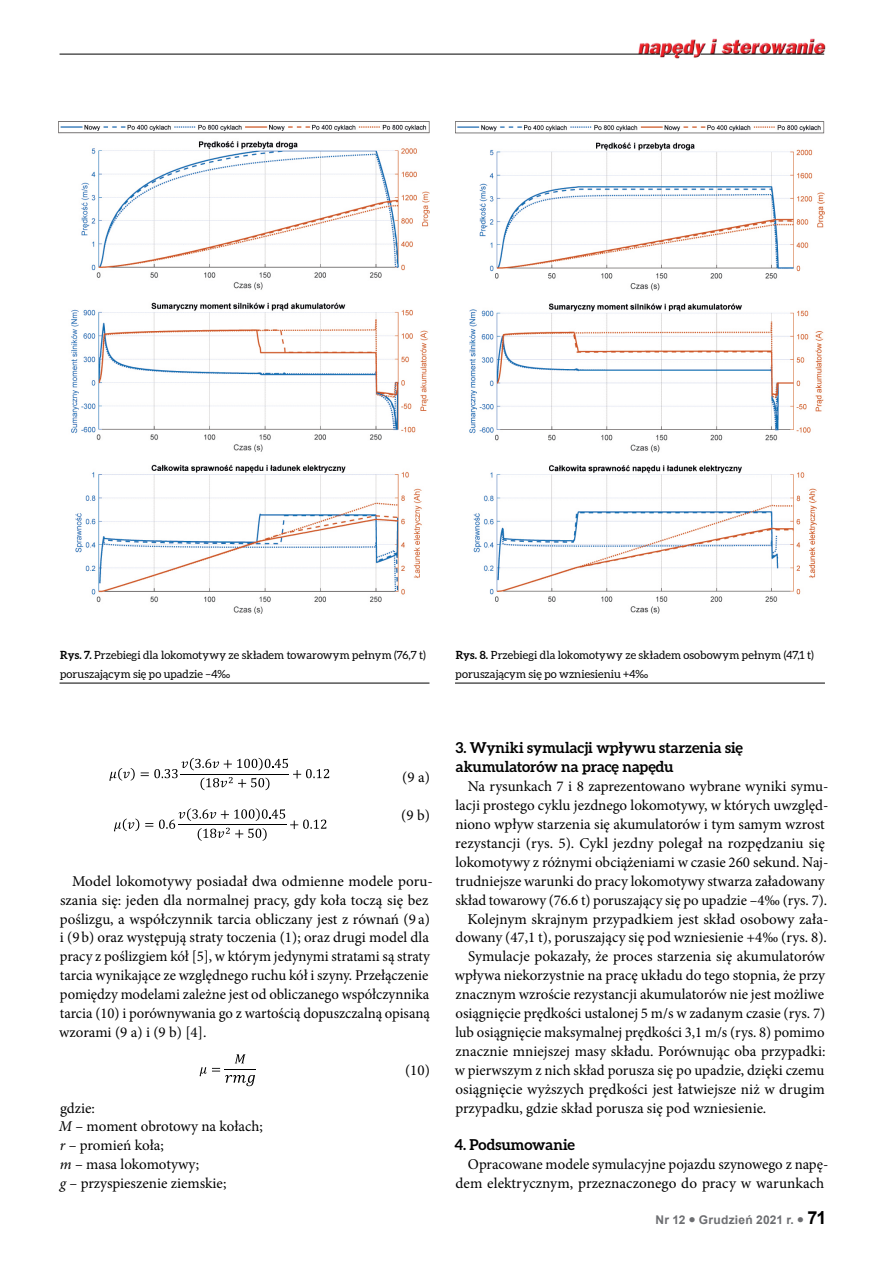
<style>
.page{position:relative;width:893px;height:1263px;background:#fff}
.page>*{position:absolute;margin:0;border:0;box-sizing:border-box;transform-origin:0 0}
.t1{font:15px/18.9px "Minion Pro";color:#000}
.t2{font:700 15px/18.9px "Aleo";color:#000}
.t3{font:700 12px "Arial";letter-spacing:.02em;color:#6d6e71}
.t4{font:11.25px/18.9px "Aleo";letter-spacing:.005em;color:#000}
.s1{font-weight:700}
.s2{font-style:italic}
.s3{font-size:18px;color:#000}
</style>
<div class="page">
<img style="left:636px;top:38px;width:190px;height:21px">
<hr style="left:60px;top:54px;width:600px;height:1px;background:#000">
<svg style="left:665px;top:54px;width:28px;height:1px"></svg>
<hr style="left:700px;top:54px;width:124px;height:1px;background:#000">
<hr style="left:60px;top:683px;width:369px;height:1px;background:#000">
<img style="left:59px;top:121px;width:370px;height:492px">
<svg style="left:109px;top:768px;width:26px;height:13px"></svg>
<svg style="left:141px;top:758px;width:188px;height:32px"></svg>
<svg style="left:114px;top:818px;width:25px;height:13px"></svg>
<svg style="left:145px;top:808px;width:181px;height:33px"></svg>
<svg style="left:200px;top:1054px;width:55px;height:32px"></svg>
<hr style="left:225px;top:1069px;width:31px;height:1px;background:#000">
<hr style="left:455px;top:683px;width:370px;height:1px;background:#000">
<img style="left:455px;top:121px;width:370px;height:492px">
<p class="t4" style="left:60px;top:645px;width:367px"><span class="s1">Rys. 7.</span> Przebiegi dla lokomotywy ze składem towarowym pełnym (76,7 t) poruszającym się po upadzie –4‰</p>
<p class="t4" style="left:456px;top:645px;width:360px"><span class="s1">Rys. 8.</span> Przebiegi dla lokomotywy ze składem osobowym pełnym (47,1 t) poruszającym się po wzniesieniu +4‰</p>
<p class="t1" style="left:402px;top:768px;width:29px">(9 a)</p>
<p class="t1" style="left:401px;top:806px;width:30px">(9 b)</p>
<p class="t1" style="left:59px;top:871px;width:375px;text-indent:13px">Model lokomotywy posiadał dwa odmienne modele poru&shy;szania się: jeden dla normalnej pracy, gdy koła toczą się bez poślizgu, a współczynnik tarcia obliczany jest z równań (9 a) i (9b) oraz występują straty toczenia (1); oraz drugi model dla pracy z poślizgiem kół [5], w którym jedynymi stratami są straty tarcia wynikające ze względnego ruchu kół i szyny. Przełączenie pomiędzy modelami zależne jest od obliczanego współczynnika tarcia (10) i porównywania go z wartością dopuszczalną opisaną wzorami (9 a) i (9 b) [4].</p>
<p class="t1" style="left:405px;top:1060px;width:26px">(10)</p>
<p class="t1" style="left:59px;top:1098px;width:205px">gdzie:<br><span class="s2">M</span> – moment obrotowy na kołach; <span class="s2">r</span> – promień koła;<br><span class="s2">m</span> – masa lokomotywy;<br><span class="s2">g</span> – przyspieszenie ziemskie;</p>
<p class="t2" style="left:455px;top:738px;width:289px">3. Wyniki symulacji wpływu starzenia się akumulatorów na pracę napędu</p>
<p class="t1" style="left:468px;top:777px;width:362px">Na rysunkach 7 i 8 zaprezentowano wybrane wyniki symu-</p>
<p class="t1" style="left:455px;top:796px;width:375px">lacji prostego cyklu jezdnego lokomotywy, w których uwzględ-</p>
<p class="t1" style="left:455px;top:815px;width:371px">niono wpływ starzenia się akumulatorów i tym samym wzrost</p>
<p class="t1" style="left:455px;top:834px;width:371px">rezystancji (rys. 5). Cykl jezdny polegał na rozpędzaniu się</p>
<p class="t1" style="left:455px;top:853px;width:375px">lokomotywy z różnymi obciążeniami w czasie 260 sekund. Naj-</p>
<p class="t1" style="left:455px;top:871px;width:371px">trudniejsze warunki do pracy lokomotywy stwarza załadowany</p>
<p class="t1" style="left:456px;top:890px;width:373px">skład towarowy (76.6 t) poruszający się po upadzie –4‰ (rys. 7).</p>
<p class="t1" style="left:468px;top:909px;width:362px">Kolejnym skrajnym przypadkiem jest skład osobowy zała-</p>
<p class="t1" style="left:455px;top:928px;width:373px">dowany (47,1 t), poruszający się pod wzniesienie +4‰ (rys. 8).</p>
<p class="t1" style="left:468px;top:947px;width:358px">Symulacje pokazały, że proces starzenia się akumulatorów</p>
<p class="t1" style="left:455px;top:966px;width:372px">wpływa niekorzystnie na pracę układu do tego stopnia, że przy</p>
<p class="t1" style="left:455px;top:985px;width:370px">znacznym wzroście rezystancji akumulatorów nie jest możliwe</p>
<p class="t1" style="left:455px;top:1004px;width:371px">osiągnięcie prędkości ustalonej 5 m/s w zadanym czasie (rys. 7)</p>
<p class="t1" style="left:455px;top:1023px;width:371px">lub osiągnięcie maksymalnej prędkości 3,1 m/s (rys. 8) pomimo</p>
<p class="t1" style="left:455px;top:1042px;width:371px">znacznie mniejszej masy składu. Porównując oba przypadki:</p>
<p class="t1" style="left:455px;top:1060px;width:371px">w pierwszym z nich skład porusza się po upadzie, dzięki czemu</p>
<p class="t1" style="left:455px;top:1079px;width:371px">osiągnięcie wyższych prędkości jest łatwiejsze niż w drugim</p>
<p class="t1" style="left:455px;top:1098px;width:312px">przypadku, gdzie skład porusza się pod wzniesienie.</p>
<p class="t2" style="left:454px;top:1135px;width:122px">4. Podsumowanie</p>
<p class="t1" style="left:455px;top:1155px;width:375px;text-align:right">Opracowane modele symulacyjne pojazdu szynowego z napę&shy;dem elektrycznym, przeznaczonego do pracy w warunkach</p>
<p class="t3" style="left:656px;top:1212px;width:172px">Nr 12 ● Grudzień 2021 r. ● <span class="s3">71</span></p>
</div>
